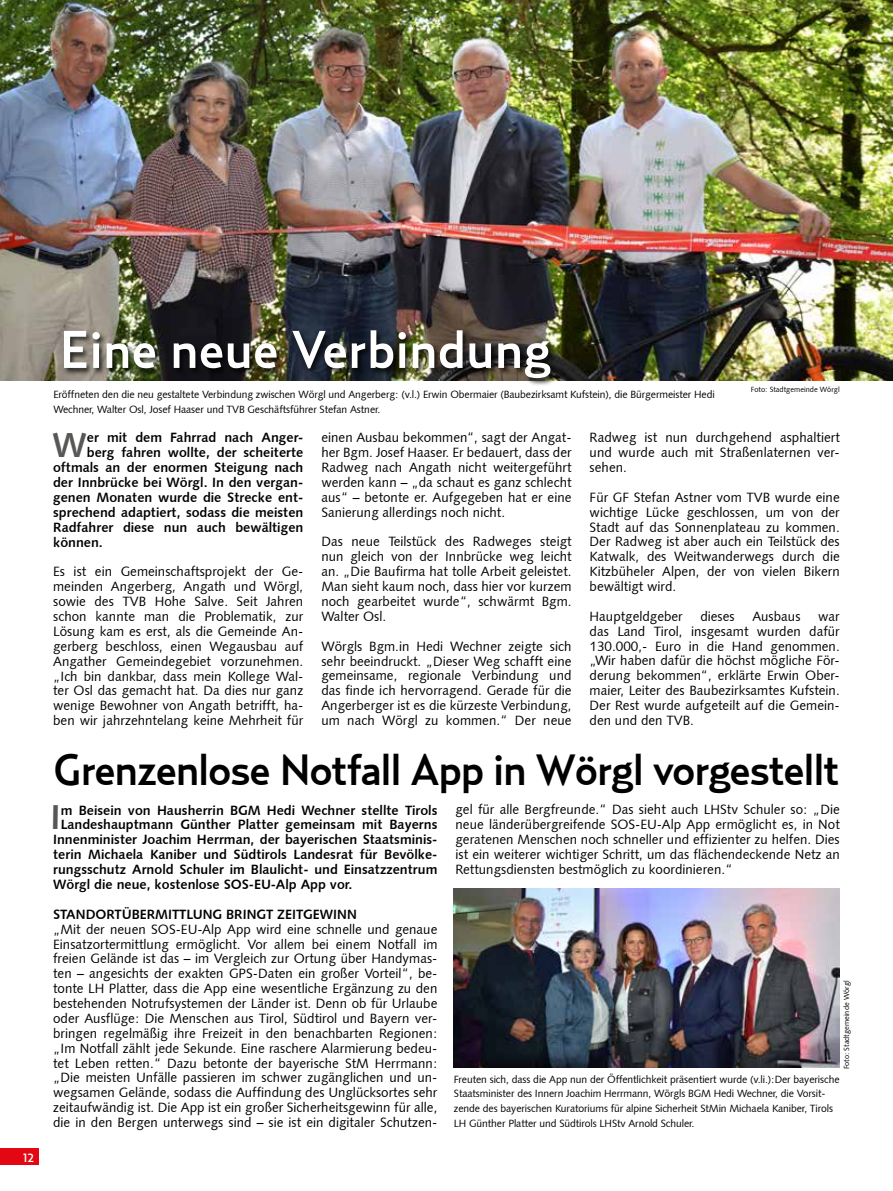
<style>
.page{position:relative;width:893px;height:1191px;background:#fff}
.page>*{position:absolute;margin:0;border:0;box-sizing:border-box;transform-origin:0 0}
.t1{font:500 52.5px "Relay";color:#fff}
.t2{font:500 43.5px "Relay";letter-spacing:-.03em;color:#000}
.t3{font:34.65px "Humanist 531 BT Bold A";color:#575756}
.t4{font:13.5px/14.9px "Humanist 531 BT Roman A";color:#000;text-align:justify}
.t5{font:13.5px "Humanist 531 BT Bold A";color:#000}
.t6{font:500 12px "Relay";color:#fff}
.t7{font:10.5px/14.9px "Humanist 531 BT Roman A";letter-spacing:-.01em;color:#000}
.t8{font:7.5px "Humanist 531 BT Roman A";color:#000}
</style>
<div class="page">
<div style="left:0;top:1148px;width:38px;height:17px;background:#e30613"></div>
<img style="left:0;top:0;width:893px;height:380px">
<div style="left:62px;top:329px;width:496px;height:56px;background:#000;opacity:.75"></div>
<img style="left:454px;top:889px;width:386px;height:178px">
<p class="t6" style="left:23px;top:1150px;width:12px">12</p>
<h1 class="t1" style="left:60px;top:318px;width:493px">Eine neue Verbindung</h1>
<p class="t7" style="left:53px;top:386px;width:663px">Eröffneten den die neu gestaltete Verbindung zwischen Wörgl und Angerberg: (v.l.) Erwin Obermaier (Baubezirksamt Kufstein), die Bürgermeister Hedi<br>Wechner, Walter Osl, Josef Haaser und TVB Geschäftsführer Stefan Astner.</p>
<p class="t8" style="left:751px;top:384px;width:90px">Foto: Stadtgemeinde Wörgl</p>
<h3 class="t3" style="left:53px;top:424px;width:36px">W</h3>
<p class="t5" style="left:87px;top:429px;width:218px">er mit dem Fahrrad nach Anger-</p>
<p class="t5" style="left:87px;top:444px;width:218px">berg fahren wollte, der scheiterte</p>
<p class="t5" style="left:53px;top:459px;width:252px">oftmals an der enormen Steigung nach</p>
<p class="t5" style="left:53px;top:474px;width:252px">der Innbrücke bei Wörgl. In den vergan-</p>
<p class="t5" style="left:53px;top:489px;width:252px">genen Monaten wurde die Strecke ent-</p>
<p class="t5" style="left:53px;top:504px;width:252px">sprechend adaptiert, sodass die meisten</p>
<p class="t5" style="left:53px;top:518px;width:252px">Radfahrer diese nun auch bewältigen</p>
<p class="t5" style="left:53px;top:533px;width:51px">können.</p>
<p class="t4" style="left:53px;top:564px;width:252px">Es ist ein Gemeinschaftsprojekt der Ge&shy;meinden Angerberg, Angath und Wörgl, sowie des TVB Hohe Salve. Seit Jahren schon kannte man die Problematik, zur Lösung kam es erst, als die Gemeinde An&shy;gerberg beschloss, einen Wegausbau auf Angather Gemeindegebiet vorzunehmen. „Ich bin dankbar, dass mein Kollege Wal&shy;ter Osl das gemacht hat. Da dies nur ganz wenige Bewohner von Angath betrifft, ha&shy;ben wir jahrzehntelang keine Mehrheit für</p>
<p class="t4" style="left:321px;top:430px;width:252px">einen Ausbau bekommen“, sagt der Angat&shy;her Bgm. Josef Haaser. Er bedauert, dass der Radweg nach Angath nicht weitergeführt werden kann – „da schaut es ganz schlecht aus“ – betonte er. Aufgegeben hat er eine Sanierung allerdings noch nicht.</p>
<p class="t4" style="left:321px;top:534px;width:252px">Das neue Teilstück des Radweges steigt nun gleich von der Innbrücke weg leicht an. „Die Baufirma hat tolle Arbeit geleistet.<br>Man sieht kaum noch, dass hier vor kurzem noch gearbeitet wurde“, schwärmt Bgm.<br>Walter Osl.</p>
<p class="t4" style="left:321px;top:638px;width:252px">Wörgls Bgm.in Hedi Wechner zeigte sich sehr beeindruckt. „Dieser Weg schafft eine gemeinsame, regionale Verbindung und das finde ich hervorragend. Gerade für die Angerberger ist es die kürzeste Verbindung, um nach Wörgl zu kommen.“ Der neue</p>
<p class="t4" style="left:590px;top:430px;width:252px">Radweg ist nun durchgehend asphaltiert und wurde auch mit Straßenlaternen ver&shy;sehen.</p>
<p class="t4" style="left:590px;top:489px;width:252px">Für GF Stefan Astner vom TVB wurde eine wichtige Lücke geschlossen, um von der Stadt auf das Sonnenplateau zu kommen.<br>Der Radweg ist aber auch ein Teilstück des Katwalk, des Weitwanderwegs durch die Kitzbüheler Alpen, der von vielen Bikern bewältigt wird.</p>
<p class="t4" style="left:590px;top:608px;width:95px">Hauptgeldgeber</p>
<p class="t4" style="left:700px;top:608px;width:36px">dieses</p>
<p class="t4" style="left:752px;top:608px;width:50px">Ausbaus</p>
<p class="t4" style="left:590px;top:608px;width:252px;text-indent:229px">war das Land Tirol, insgesamt wurden dafür 130.000,- Euro in die Hand genommen. „Wir haben dafür die höchst mögliche För&shy;derung bekommen“, erklärte Erwin Ober&shy;maier, Leiter des Baubezirksamtes Kufstein.<br>Der Rest wurde aufgeteilt auf die Gemein&shy;den und den TVB.</p>
<h2 class="t2" style="left:53px;top:744px;width:788px">Grenzenlose Notfall App in Wörgl vorgestellt</h2>
<h3 class="t3" style="left:50px;top:796px;width:12px">I</h3>
<p class="t5" style="left:61px;top:801px;width:378px">m Beisein von Hausherrin BGM Hedi Wechner stellte Tirols</p>
<p class="t5" style="left:61px;top:816px;width:378px">Landeshauptmann Günther Platter gemeinsam mit Bayerns</p>
<p class="t5" style="left:53px;top:831px;width:386px">Innenminister Joachim Herrman, der bayerischen Staatsminis-</p>
<p class="t5" style="left:53px;top:846px;width:386px">terin Michaela Kaniber und Südtirols Landesrat für Bevölke-</p>
<p class="t5" style="left:53px;top:861px;width:386px">rungsschutz Arnold Schuler im Blaulicht- und Einsatzzentrum</p>
<p class="t5" style="left:53px;top:876px;width:301px">Wörgl die neue, kostenlose SOS-EU-Alp App vor.</p>
<p class="t5" style="left:53px;top:905px;width:305px">STANDORTÜBERMITTLUNG BRINGT ZEITGEWINN</p>
<p class="t4" style="left:53px;top:921px;width:386px">„Mit der neuen SOS-EU-Alp App wird eine schnelle und genaue Einsatzortermittlung ermöglicht. Vor allem bei einem Notfall im freien Gelände ist das – im Vergleich zur Ortung über Handymas&shy;ten – angesichts der exakten GPS-Daten ein großer Vorteil“, be&shy;tonte LH Platter, dass die App eine wesentliche Ergänzung zu den bestehenden Notrufsystemen der Länder ist. Denn ob für Urlaube oder Ausflüge: Die Menschen aus Tirol, Südtirol und Bayern ver&shy;bringen regelmäßig ihre Freizeit in den benachbarten Regionen: „Im Notfall zählt jede Sekunde. Eine raschere Alarmierung bedeu&shy;tet Leben retten.“ Dazu betonte der bayerische StM Herrmann: „Die meisten Unfälle passieren im schwer zugänglichen und un&shy;wegsamen Gelände, sodass die Auffindung des Unglücksortes sehr zeitaufwändig ist. Die App ist ein großer Sicherheitsgewinn für alle, die in den Bergen unterwegs sind – sie ist ein digitaler Schutzen-</p>
<p class="t4" style="left:455px;top:802px;width:386px">gel für alle Bergfreunde.“ Das sieht auch LHStv Schuler so: „Die neue länderübergreifende SOS-EU-Alp App ermöglicht es, in Not geratenen Menschen noch schneller und effizienter zu helfen. Dies ist ein weiterer wichtiger Schritt, um das flächendeckende Netz an Rettungsdiensten bestmöglich zu koordinieren.“</p>
<p class="t8" style="left:842px;top:1069px;width:90px;rotate:-90deg">Foto: Stadtgemeinde Wörgl</p>
<p class="t7" style="left:454px;top:1071px;width:387px">Freuten sich, dass die App nun der Öffentlichkeit präsentiert wurde (v.li.):Der bayerische Staatsminister des Innern Joachim Herrmann, Wörgls BGM Hedi Wechner, die Vorsit&shy;zende des bayerischen Kuratoriums für alpine Sicherheit StMin Michaela Kaniber, Tirols LH Günther Platter und Südtirols LHStv Arnold Schuler.</p>
</div>
